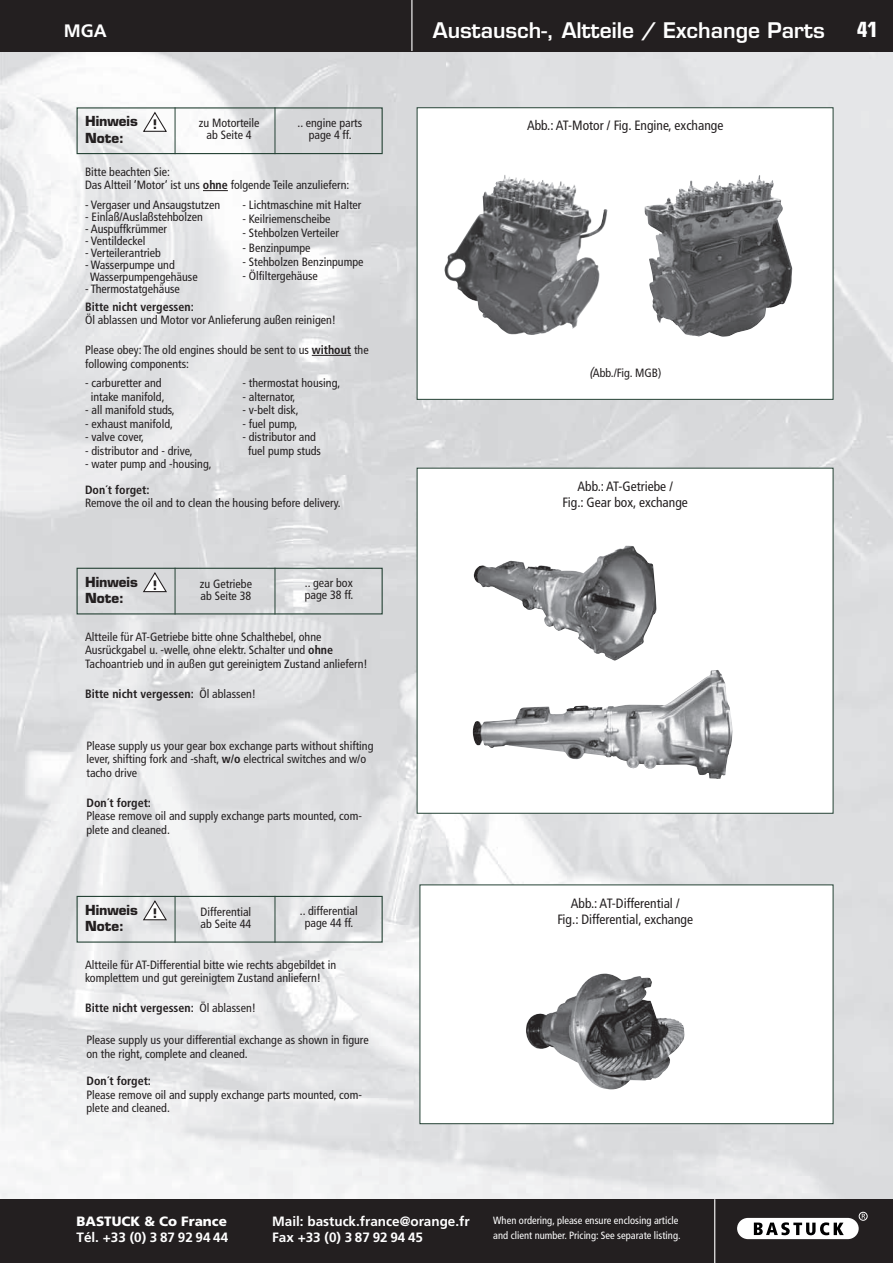
<style>
.page{position:relative;width:893px;height:1263px;background:#fff}
.page>*{position:absolute;margin:0;border:0;box-sizing:border-box;transform-origin:0 0}
.t1{font:600 21px "Eurostile";color:#fff}
.t2{font:700 condensed 21px "Eurostile";color:#fff}
.t3{font:700 18px "Frutiger";color:#fff}
.t4{font:condensed 13.5px/16.2px "Frutiger";color:#231f20;text-align:center}
.t5{font:700 13.5px/16.2px "Frutiger";color:#fff}
.t6{font:700 13.5px/16.2px "Eurostile";color:#231f20}
.t7{font:900 13.5px "Frutiger";color:#fff}
.t8{font:700 12.9px "Eurostile";color:#231f20}
.t9{font:condensed 12px/13.5px "Frutiger";color:#231f20}
.t10{font:700 condensed 12px "Frutiger";color:#231f20}
.t11{font:condensed 10.5px/15px "Frutiger";color:#fff}
.s1{font-weight:700}
.s2{font-weight:400}
.s3{font-style:italic;font-size:13.5px}
</style>
<div class="page">
<img style="left:0;top:51px;width:893px;height:1148px">
<div style="left:420px;top:884px;width:413px;height:240px;background:#fff;border:1px solid #254235"></div>
<svg style="left:417px;top:107px;width:416px;height:293px"></svg>
<div style="left:417px;top:468px;width:416px;height:346px;background:#fff"></div>
<svg style="left:203px;top:190px;width:25px;height:1px"></svg>
<svg style="left:142px;top:111px;width:26px;height:21px"></svg>
<div style="left:77px;top:107px;width:306px;height:47px;border:1px solid #254235"></div>
<hr style="left:275px;top:107px;width:1px;height:47px;background:#254235">
<hr style="left:175px;top:107px;width:1px;height:47px;background:#254235">
<svg style="left:142px;top:571px;width:26px;height:22px"></svg>
<div style="left:77px;top:568px;width:306px;height:46px;border:1px solid #254235"></div>
<hr style="left:275px;top:568px;width:1px;height:46px;background:#254235">
<hr style="left:175px;top:568px;width:1px;height:46px;background:#254235">
<hr style="left:312px;top:355px;width:39px;height:1px;background:#231f20">
<img style="left:443px;top:175px;width:157px;height:161px">
<svg style="left:142px;top:900px;width:26px;height:21px"></svg>
<div style="left:77px;top:896px;width:306px;height:47px;border:1px solid #254235"></div>
<hr style="left:275px;top:896px;width:1px;height:47px;background:#254235">
<hr style="left:175px;top:896px;width:1px;height:47px;background:#254235">
<img style="left:526px;top:975px;width:158px;height:114px">
<img style="left:473px;top:546px;width:170px;height:115px">
<img style="left:664px;top:175px;width:95px;height:29px">
<img style="left:473px;top:670px;width:244px;height:99px">
<div style="left:0;top:0;width:893px;height:51px;background:#231f20"></div>
<hr style="left:411px;top:0;width:1px;height:51px;background:#fff">
<div style="left:0;top:1199px;width:893px;height:64px;background:#231f20"></div>
<div style="left:737px;top:1218px;width:122px;height:21px;background:#fff;border-radius:11px"></div>
<svg style="left:754px;top:1222px;width:90px;height:13px"></svg>
<svg style="left:862px;top:1214px;width:3px;height:4px"></svg>
<div style="left:859px;top:1212px;width:8px;height:8px;border:1px solid #fff;border-radius:50%"></div>
<hr style="left:714px;top:1199px;width:1px;height:64px;background:#fff">
<h2 class="t3" style="left:64px;top:21px;width:44px">MGA</h2>
<h1 class="t2" style="left:857px;top:17px;width:22px">41</h1>
<h1 class="t1" style="left:433px;top:17px;width:394px">Austausch-, Altteile / Exchange Parts</h1>
<p class="t6" style="left:85px;top:113px;width:54px">Hinweis<br>Note:</p>
<p class="t8" style="left:153px;top:117px;width:6px">!</p>
<p class="t9" style="left:298px;top:117px;width:66px;line-height:12px;text-align:center">.. engine parts page 4 ff.</p>
<p class="t9" style="left:199px;top:117px;width:62px;line-height:12px;text-align:center">zu Motorteile ab Seite 4</p>
<p class="t9" style="left:85px;top:165px;width:266px">Bitte beachten Sie:<br>Das Altteil ‘Motor‘ ist uns <span class="s1">ohne</span> folgende Teile anzuliefern:</p>
<p class="t9" style="left:85px;top:198px;width:137px">- Vergaser und Ansaugstutzen</p>
<p class="t9" style="left:85px;top:210px;width:119px">- Einlaß/Auslaßstehbolzen</p>
<p class="t9" style="left:85px;top:222px;width:83px">- Auspuffkrümmer</p>
<p class="t9" style="left:85px;top:234px;width:62px">- Ventildeckel</p>
<p class="t9" style="left:85px;top:246px;width:77px">- Verteilerantrieb</p>
<p class="t9" style="left:90px;top:259px;width:109px;line-height:12px;text-indent:-5px">- Wasserpumpe und<br>Wasserpumpengehäuse</p>
<p class="t9" style="left:85px;top:282px;width:96px">- Thermostatgehäuse</p>
<p class="t9" style="left:242px;top:198px;width:121px">- Lichtmaschine mit Halter</p>
<p class="t9" style="left:242px;top:212px;width:90px">- Keilriemenscheibe</p>
<p class="t9" style="left:242px;top:227px;width:98px">- Stehbolzen Verteiler</p>
<p class="t9" style="left:242px;top:241px;width:70px">- Benzinpumpe</p>
<p class="t9" style="left:242px;top:255px;width:123px">- Stehbolzen Benzinpumpe</p>
<p class="t9" style="left:242px;top:269px;width:77px">- Ölfiltergehäuse</p>
<p class="t10" style="left:85px;top:299px;width:110px">Bitte nicht vergessen:</p>
<p class="t9" style="left:85px;top:313px;width:253px">Öl ablassen und Motor vor Anlieferung außen reinigen!</p>
<p class="t9" style="left:85px;top:343px;width:285px">Please obey: The old engines should be sent to us <span class="s1">without</span> the following components:</p>
<p class="t9" style="left:85px;top:376px;width:81px;text-align:center">- carburetter and intake manifold,</p>
<p class="t9" style="left:85px;top:403px;width:91px">- all manifold studs,</p>
<p class="t9" style="left:85px;top:417px;width:89px">- exhaust manifold,</p>
<p class="t9" style="left:85px;top:430px;width:61px">- valve cover,</p>
<p class="t9" style="left:85px;top:444px;width:109px">- distributor and - drive,</p>
<p class="t9" style="left:85px;top:457px;width:128px">- water pump and -housing,</p>
<p class="t9" style="left:242px;top:376px;width:99px">- thermostat housing,</p>
<p class="t9" style="left:242px;top:390px;width:55px">- alternator,</p>
<p class="t9" style="left:242px;top:403px;width:58px">- v-belt disk,</p>
<p class="t9" style="left:242px;top:417px;width:56px">- fuel pump,</p>
<p class="t9" style="left:242px;top:430px;width:80px;text-align:center">- distributor and fuel pump studs</p>
<p class="t10" style="left:85px;top:482px;width:66px">Don´t forget:</p>
<p class="t9" style="left:85px;top:496px;width:257px">Remove the oil and to clean the housing before delivery.</p>
<p class="t6" style="left:85px;top:573px;width:54px">Hinweis<br>Note:</p>
<p class="t8" style="left:153px;top:577px;width:6px">!</p>
<p class="t9" style="left:200px;top:578px;width:54px;line-height:12px">zu Getriebe ab Seite 38</p>
<p class="t9" style="left:305px;top:577px;width:50px;line-height:12px">.. gear box page 38 ff.</p>
<p class="t9" style="left:85px;top:630px;width:284px">Altteile für AT-Getriebe bitte ohne Schalthebel, ohne<br>Ausrückgabel u. -welle, ohne elektr. Schalter und <span class="s1">ohne<br></span>Tachoantrieb und in außen gut gereinigtem Zustand anliefern!</p>
<p class="t10" style="left:85px;top:686px;width:173px">Bitte nicht vergessen: <span class="s2">Öl ablassen!</span></p>
<p class="t9" style="left:86px;top:739px;width:288px">Please supply us your gear box exchange parts without shifting lever, shifting fork and -shaft, <span class="s1">w/o</span> electrical switches and w/o tacho drive</p>
<p class="t10" style="left:86px;top:795px;width:66px">Don´t forget:</p>
<p class="t9" style="left:86px;top:809px;width:277px">Please remove oil and supply exchange parts mounted, com&shy;plete and cleaned.</p>
<p class="t6" style="left:85px;top:901px;width:54px">Hinweis<br>Note:</p>
<p class="t8" style="left:153px;top:905px;width:6px">!</p>
<p class="t9" style="left:201px;top:906px;width:52px;line-height:12px">Differential ab Seite 44</p>
<p class="t9" style="left:300px;top:905px;width:59px;line-height:12px;text-align:center">.. differential page 44 ff.</p>
<p class="t9" style="left:85px;top:958px;width:253px">Altteile für AT-Differential bitte wie rechts abgebildet in komplettem und gut gereinigtem Zustand anliefern!</p>
<p class="t10" style="left:85px;top:1001px;width:173px">Bitte nicht vergessen: <span class="s2">Öl ablassen!</span></p>
<p class="t9" style="left:86px;top:1034px;width:284px">Please supply us your differential exchange as shown in figure on the right, complete and cleaned.</p>
<p class="t10" style="left:86px;top:1074px;width:66px">Don´t forget:</p>
<p class="t9" style="left:86px;top:1088px;width:277px">Please remove oil and supply exchange parts mounted, com&shy;plete and cleaned.</p>
<p class="t4" style="left:527px;top:118px;width:198px">Abb.: AT-Motor / Fig. Engine, exchange</p>
<p class="t9" style="left:589px;top:366px;width:74px"><span class="s3">(</span>Abb./Fig. MGB)</p>
<p class="t4" style="left:563px;top:478px;width:127px">Abb.: AT-Getriebe /<br>Fig.: Gear box, exchange</p>
<p class="t4" style="left:557px;top:895px;width:137px">Abb.: AT-Differential /<br>Fig.: Differential, exchange</p>
<p class="t7" style="left:77px;top:1213px;width:152px">BASTUCK &amp; Co France</p>
<p class="t5" style="left:77px;top:1229px;width:153px">Tél. +33 (0) 3 87 92 94 44</p>
<p class="t5" style="left:272px;top:1213px;width:199px">Mail: bastuck.france@orange.fr<br>Fax +33 (0) 3 87 92 94 45</p>
<p class="t11" style="left:493px;top:1213px;width:189px">When ordering, please ensure enclosing article and client number. Pricing: See separate listing.</p>
</div>
